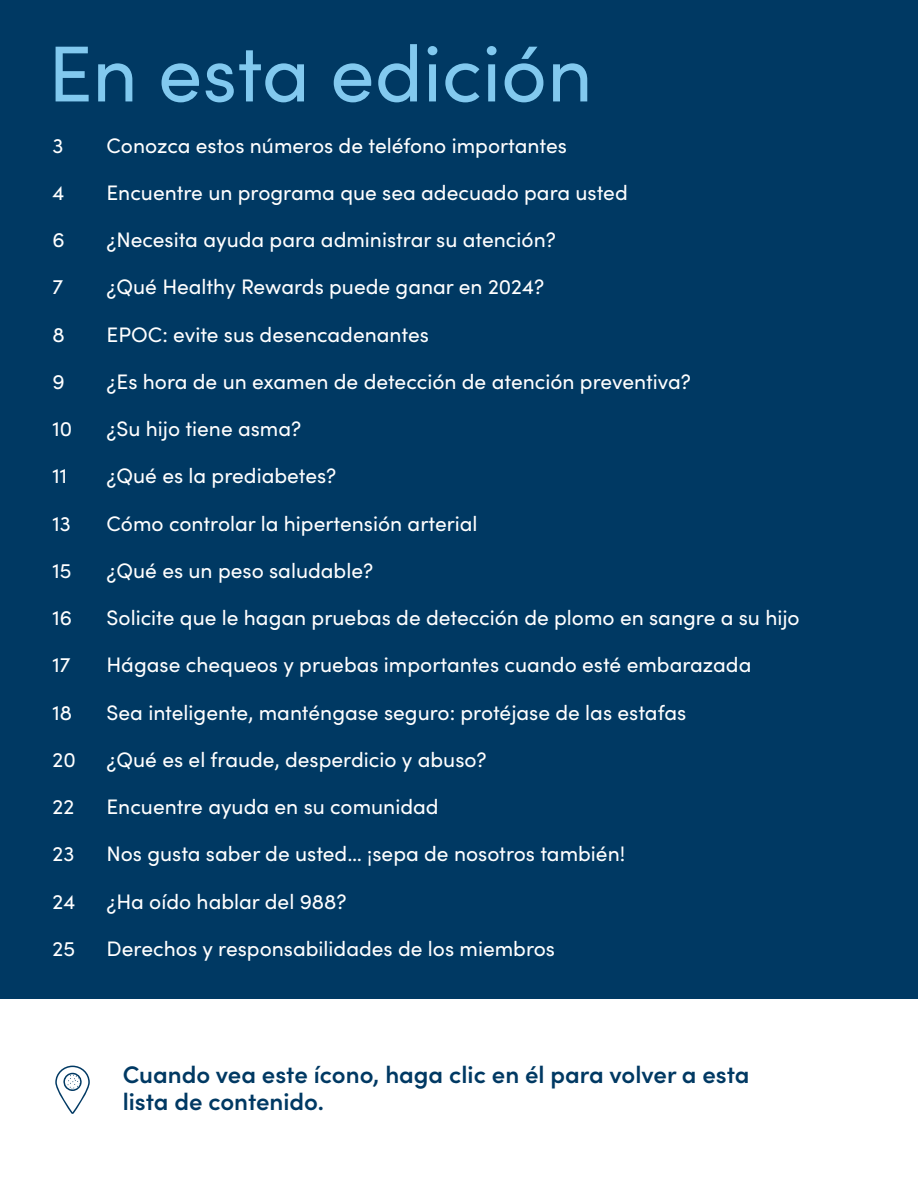
<style>
.page{position:relative;width:918px;height:1188px;background:#fff}
.page>*{position:absolute;margin:0;border:0;box-sizing:border-box;transform-origin:0 0}
.t1{font:79.5px "Sofia Pro";color:#82c9ef}
.t2{font:600 24px/27px "Sofia Pro";color:#003963}
.t3{font:21px "Sofia Pro";color:#fff}
</style>
<div class="page">
<div style="left:0;top:0;width:918px;height:999px;background:#003963"></div>
<svg style="left:55px;top:1066px;width:35px;height:48px"></svg>
<h1 class="t1" style="left:48px;top:16px;width:546px">En esta edición</h1>
<p class="t3" style="left:53px;top:130px;width:12px">3</p>
<p class="t3" style="left:107px;top:130px;width:462px">Conozca estos números de teléfono importantes</p>
<p class="t3" style="left:53px;top:177px;width:13px">4</p>
<p class="t3" style="left:107px;top:177px;width:523px">Encuentre un programa que sea adecuado para usted</p>
<p class="t3" style="left:53px;top:224px;width:14px">6</p>
<p class="t3" style="left:107px;top:224px;width:451px">¿Necesita ayuda para administrar su atención?</p>
<p class="t3" style="left:53px;top:272px;width:12px">7</p>
<p class="t3" style="left:107px;top:272px;width:439px">¿Qué Healthy Rewards puede ganar en 2024?</p>
<p class="t3" style="left:53px;top:319px;width:14px">8</p>
<p class="t3" style="left:107px;top:319px;width:324px">EPOC: evite sus desencadenantes</p>
<p class="t3" style="left:53px;top:366px;width:14px">9</p>
<p class="t3" style="left:107px;top:366px;width:586px">¿Es hora de un examen de detección de atención preventiva?</p>
<p class="t3" style="left:53px;top:413px;width:21px">10</p>
<p class="t3" style="left:107px;top:413px;width:196px">¿Su hijo tiene asma?</p>
<p class="t3" style="left:53px;top:461px;width:16px">11</p>
<p class="t3" style="left:107px;top:461px;width:231px">¿Qué es la prediabetes?</p>
<p class="t3" style="left:53px;top:508px;width:20px">13</p>
<p class="t3" style="left:107px;top:508px;width:373px">Cómo controlar la hipertensión arterial</p>
<p class="t3" style="left:53px;top:555px;width:21px">15</p>
<p class="t3" style="left:107px;top:555px;width:268px">¿Qué es un peso saludable?</p>
<p class="t3" style="left:53px;top:602px;width:21px">16</p>
<p class="t3" style="left:107px;top:602px;width:695px">Solicite que le hagan pruebas de detección de plomo en sangre a su hijo</p>
<p class="t3" style="left:53px;top:650px;width:20px">17</p>
<p class="t3" style="left:107px;top:650px;width:646px">Hágase chequeos y pruebas importantes cuando esté embarazada</p>
<p class="t3" style="left:53px;top:697px;width:21px">18</p>
<p class="t3" style="left:107px;top:697px;width:581px">Sea inteligente, manténgase seguro: protéjase de las estafas</p>
<p class="t3" style="left:53px;top:744px;width:25px">20</p>
<p class="t3" style="left:107px;top:744px;width:382px">¿Qué es el fraude, desperdicio y abuso?</p>
<p class="t3" style="left:53px;top:791px;width:23px">22</p>
<p class="t3" style="left:107px;top:791px;width:334px">Encuentre ayuda en su comunidad</p>
<p class="t3" style="left:53px;top:839px;width:23px">23</p>
<p class="t3" style="left:107px;top:839px;width:520px">Nos gusta saber de usted… ¡sepa de nosotros también!</p>
<p class="t3" style="left:53px;top:886px;width:24px">24</p>
<p class="t3" style="left:107px;top:886px;width:242px">¿Ha oído hablar del 988?</p>
<p class="t3" style="left:53px;top:933px;width:24px">25</p>
<p class="t3" style="left:107px;top:933px;width:450px">Derechos y responsabilidades de los miembros</p>
<p class="t2" style="left:123px;top:1060px;width:628px">Cuando vea este ícono, haga clic en él para volver a esta lista de contenido.</p>
</div>
